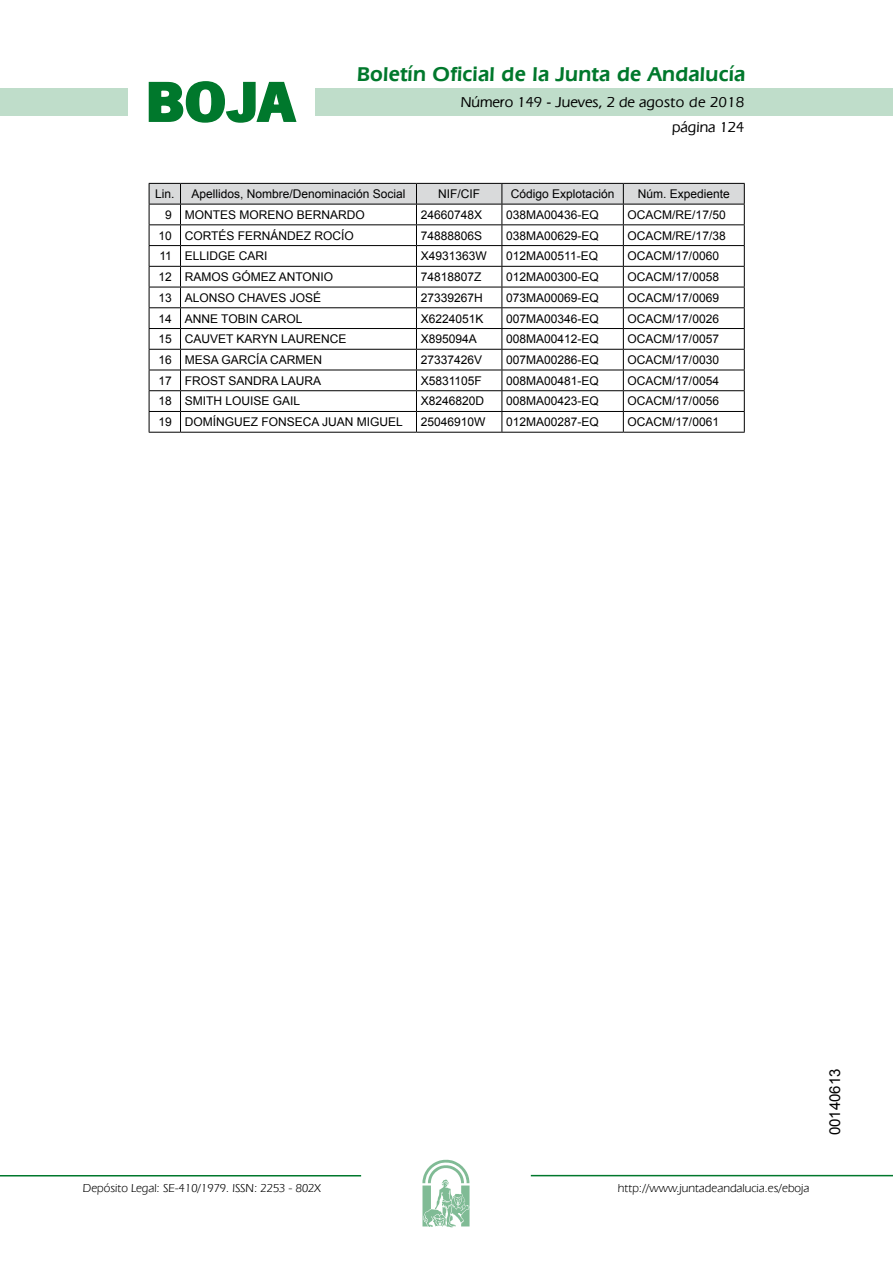
<style>
.page{position:relative;width:893px;height:1263px;background:#fff}
.page>*{position:absolute;margin:0;border:0;box-sizing:border-box;transform-origin:0 0}
.t1{font:700 57.75px "News Got T";color:#00782c;scale:1.14 1}
.t2{font:600 21px "Eras IT Cby BT";letter-spacing:.01em;color:#00782c}
.t3{font:500 15px/24.5px "Eras IT Cby BT";color:#000;text-align:right}
.t4{font:15px "Arial";color:#000}
.t5{font:12px "Arial";color:#000}
.t6{font:12px "Eras IT Cby BT";color:#000}
</style>
<div class="page">
<div style="left:315px;top:88px;width:577px;height:28px;background:#bfddca"></div>
<div style="left:0;top:88px;width:128px;height:28px;background:#bfddca"></div>
<hr style="left:0;top:1175px;width:361px;height:2px;background:#00782c">
<svg style="left:422px;top:1159px;width:47px;height:68px"></svg>
<hr style="left:531px;top:1175px;width:361px;height:1px;background:#00782c">
<svg style="left:148px;top:81px;width:149px;height:42px"></svg>
<svg style="left:149px;top:183px;width:596px;height:249px"></svg>
<hr style="left:149px;top:432px;width:31px;height:1px;background:#000">
<hr style="left:180px;top:432px;width:236px;height:1px;background:#000">
<hr style="left:416px;top:432px;width:86px;height:1px;background:#000">
<hr style="left:502px;top:432px;width:121px;height:1px;background:#000">
<hr style="left:623px;top:432px;width:121px;height:1px;background:#000">
<h1 class="t1" style="left:145px;top:68px;width:133px">BOJA</h1>
<h2 class="t2" style="left:357px;top:62px;width:390px">Boletín Oficial de la Junta de Andalucía</h2>
<p class="t3" style="left:461px;top:90px;width:285px">Número 149 - Jueves, 2 de agosto de 2018 página 124</p>
<p class="t5" style="left:155px;top:186px;width:21px">Lin.</p>
<p class="t5" style="left:191px;top:186px;width:216px">Apellidos, Nombre/Denominación Social</p>
<p class="t5" style="left:438px;top:186px;width:43px">NIF/CIF</p>
<p class="t5" style="left:511px;top:186px;width:105px">Código Explotación</p>
<p class="t5" style="left:637px;top:186px;width:94px">Núm. Expediente</p>
<p class="t5" style="left:165px;top:207px;width:201px">9 MONTES MORENO BERNARDO</p>
<p class="t5" style="left:421px;top:207px;width:63px">24660748X</p>
<p class="t5" style="left:506px;top:207px;width:94px">038MA00436-EQ</p>
<p class="t5" style="left:627px;top:207px;width:100px">OCACM/RE/17/50</p>
<p class="t5" style="left:159px;top:228px;width:197px">10 CORTÉS FERNÁNDEZ ROCÍO</p>
<p class="t5" style="left:421px;top:228px;width:63px">74888806S</p>
<p class="t5" style="left:506px;top:228px;width:94px">038MA00629-EQ</p>
<p class="t5" style="left:627px;top:228px;width:100px">OCACM/RE/17/38</p>
<p class="t5" style="left:159px;top:248px;width:109px">11 ELLIDGE CARI</p>
<p class="t5" style="left:421px;top:248px;width:68px">X4931363W</p>
<p class="t5" style="left:506px;top:248px;width:93px">012MA00511-EQ</p>
<p class="t5" style="left:627px;top:248px;width:93px">OCACM/17/0060</p>
<p class="t5" style="left:159px;top:269px;width:176px">12 RAMOS GÓMEZ ANTONIO</p>
<p class="t5" style="left:421px;top:269px;width:62px">74818807Z</p>
<p class="t5" style="left:506px;top:269px;width:94px">012MA00300-EQ</p>
<p class="t5" style="left:627px;top:269px;width:93px">OCACM/17/0058</p>
<p class="t5" style="left:159px;top:290px;width:164px">13 ALONSO CHAVES JOSÉ</p>
<p class="t5" style="left:421px;top:290px;width:64px">27339267H</p>
<p class="t5" style="left:506px;top:290px;width:94px">073MA00069-EQ</p>
<p class="t5" style="left:627px;top:290px;width:93px">OCACM/17/0069</p>
<p class="t5" style="left:159px;top:310px;width:145px">14 ANNE TOBIN CAROL</p>
<p class="t5" style="left:421px;top:310px;width:64px">X6224051K</p>
<p class="t5" style="left:506px;top:310px;width:94px">007MA00346-EQ</p>
<p class="t5" style="left:627px;top:310px;width:93px">OCACM/17/0026</p>
<p class="t5" style="left:159px;top:331px;width:189px">15 CAUVET KARYN LAURENCE</p>
<p class="t5" style="left:421px;top:331px;width:58px">X895094A</p>
<p class="t5" style="left:506px;top:331px;width:94px">008MA00412-EQ</p>
<p class="t5" style="left:627px;top:331px;width:93px">OCACM/17/0057</p>
<p class="t5" style="left:159px;top:352px;width:165px">16 MESA GARCÍA CARMEN</p>
<p class="t5" style="left:421px;top:352px;width:63px">27337426V</p>
<p class="t5" style="left:506px;top:352px;width:94px">007MA00286-EQ</p>
<p class="t5" style="left:627px;top:352px;width:93px">OCACM/17/0030</p>
<p class="t5" style="left:159px;top:373px;width:164px">17 FROST SANDRA LAURA</p>
<p class="t5" style="left:421px;top:373px;width:63px">X5831105F</p>
<p class="t5" style="left:506px;top:373px;width:94px">008MA00481-EQ</p>
<p class="t5" style="left:627px;top:373px;width:93px">OCACM/17/0054</p>
<p class="t5" style="left:159px;top:393px;width:143px">18 SMITH LOUISE GAIL</p>
<p class="t5" style="left:421px;top:393px;width:65px">X8246820D</p>
<p class="t5" style="left:506px;top:393px;width:94px">008MA00423-EQ</p>
<p class="t5" style="left:627px;top:393px;width:93px">OCACM/17/0056</p>
<p class="t5" style="left:159px;top:414px;width:246px">19 DOMÍNGUEZ FONSECA JUAN MIGUEL</p>
<p class="t5" style="left:421px;top:414px;width:66px">25046910W</p>
<p class="t5" style="left:506px;top:414px;width:94px">012MA00287-EQ</p>
<p class="t5" style="left:627px;top:414px;width:93px">OCACM/17/0061</p>
<p class="t6" style="left:83px;top:1181px;width:239px">Depósito Legal: SE-410/1979. ISSN: 2253 - 802X</p>
<p class="t6" style="left:618px;top:1181px;width:193px">http://www.juntadeandalucia.es/eboja</p>
<p class="t4" style="left:825px;top:1135px;width:68px;rotate:-90deg">00140613</p>
</div>
